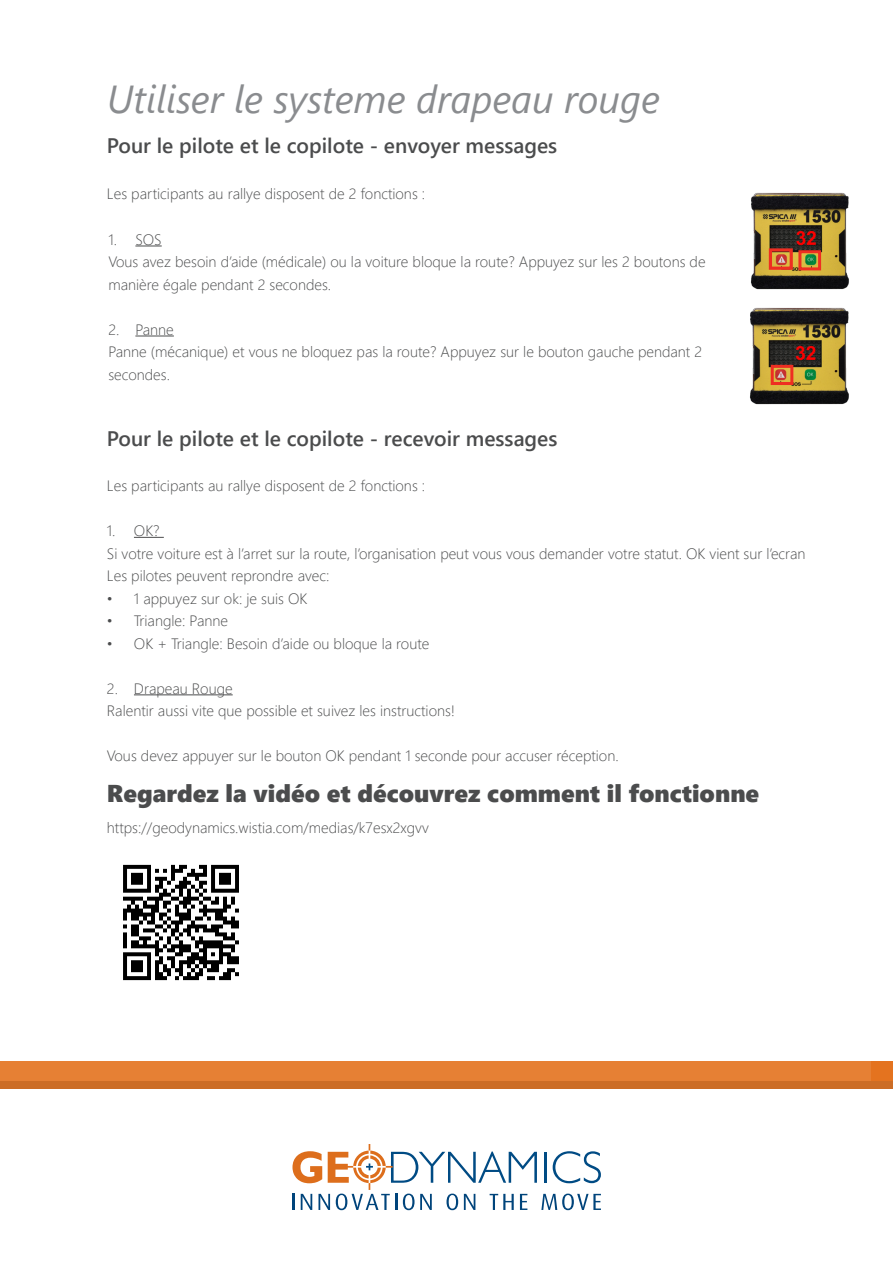
<style>
.page{position:relative;width:893px;height:1263px;background:#fff}
.page>*{position:absolute;margin:0;border:0;box-sizing:border-box;transform-origin:0 0}
.t1{font:italic 39px "Segoe UI";color:#8a8c8f}
.t2{font:24.3px "Segoe UI Black";color:#4b4c4d}
.t3{font:600 21px "Segoe UI";color:#4b4c4d}
.t4{font:300 15px/22.5px "Segoe UI";color:#4b4c4d}
</style>
<div class="page">
<svg style="left:0;top:1061px;width:872px;height:27px;background:#df7b30"></svg>
<svg style="left:872px;top:1061px;width:21px;height:27px"></svg>
<svg style="left:135px;top:246px;width:27px;height:1px"></svg>
<hr style="left:135px;top:336px;width:39px;height:1px;background:#4b4c4d">
<hr style="left:134px;top:537px;width:30px;height:1px;background:#4b4c4d">
<hr style="left:134px;top:694px;width:99px;height:1px;background:#4b4c4d">
<img style="left:123px;top:864px;width:116px;height:117px">
<img style="left:751px;top:192px;width:98px;height:98px">
<img style="left:750px;top:307px;width:99px;height:98px">
<div style="left:769px;top:248px;width:24px;height:22px;border:3px solid #ee2e22"></div>
<svg style="left:292px;top:1144px;width:309px;height:66px"></svg>
<div style="left:771px;top:365px;width:22px;height:20px;border:3px solid #ee2e22"></div>
<div style="left:798px;top:250px;width:23px;height:20px;border:3px solid #ee2e22"></div>
<p class="t1" style="left:107px;top:63px;width:554px">Utiliser le systeme drapeau rouge</p>
<p class="t3" style="left:107px;top:126px;width:452px">Pour le pilote et le copilote - envoyer messages</p>
<p class="t4" style="left:107px;top:180px;width:320px">Les participants au rallye disposent de 2 fonctions :</p>
<p class="t4" style="left:108px;top:227px;width:55px">1. SOS</p>
<p class="t4" style="left:108px;top:249px;width:599px">Vous avez besoin d’aide (médicale) ou la voiture bloque la route? Appuyez sur les 2 boutons de manière égale pendant 2 secondes.</p>
<p class="t4" style="left:108px;top:317px;width:67px">2. Panne</p>
<p class="t4" style="left:108px;top:339px;width:595px">Panne (mécanique) et vous ne bloquez pas la route? Appuyez sur le bouton gauche pendant 2 secondes.</p>
<p class="t3" style="left:107px;top:419px;width:452px">Pour le pilote et le copilote - recevoir messages</p>
<p class="t4" style="left:107px;top:473px;width:320px">Les participants au rallye disposent de 2 fonctions :</p>
<p class="t4" style="left:107px;top:518px;width:54px">1. OK?</p>
<p class="t4" style="left:107px;top:540px;width:700px">Si votre voiture est à l’arret sur la route, l’organisation peut vous vous demander votre statut. OK vient sur l’ecran</p>
<p class="t4" style="left:107px;top:563px;width:224px">Les pilotes peuvent reprondre avec:</p>
<p class="t4" style="left:107px;top:585px;width:202px">• 1 appuyez sur ok: je suis OK</p>
<p class="t4" style="left:107px;top:608px;width:123px">• Triangle: Panne</p>
<p class="t4" style="left:107px;top:630px;width:324px">• OK + Triangle: Besoin d’aide ou bloque la route</p>
<p class="t4" style="left:107px;top:675px;width:127px">2. Drapeau Rouge</p>
<p class="t4" style="left:107px;top:698px;width:350px">Ralentir aussi vite que possible et suivez les instructions!</p>
<p class="t4" style="left:107px;top:743px;width:513px">Vous devez appuyer sur le bouton OK pendant 1 seconde pour accuser réception.</p>
<p class="t2" style="left:107px;top:776px;width:654px">Regardez la vidéo et découvrez comment il fonctionne</p>
<p class="t4" style="left:107px;top:815px;width:323px">https://geodynamics.wistia.com/medias/k7esx2xgvv</p>
</div>
